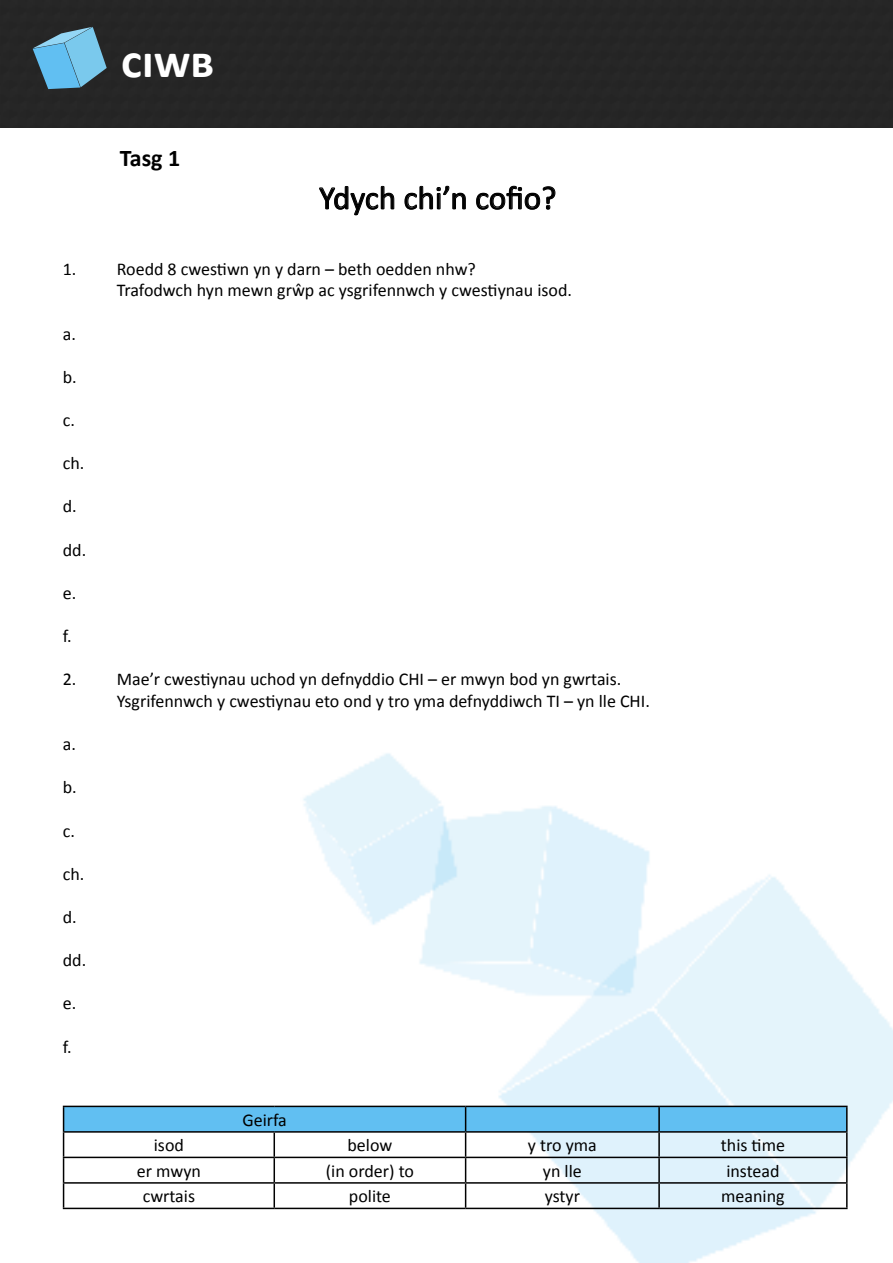
<style>
.page{position:relative;width:893px;height:1263px;background:#fff}
.page>*{position:absolute;margin:0;border:0;box-sizing:border-box;transform-origin:0 0}
.t1{font:700 45px "Calibri";color:#fff}
.t2{font:33px "Calibri";color:#000}
.t3{font:700 24px "Calibri";color:#000}
.t4{font:18px/21.6px "Calibri";color:#000}
</style>
<div class="page">
<div style="left:0;top:0;width:893px;height:128px;background:#262626"></div>
<svg style="left:33px;top:27px;width:74px;height:62px"></svg>
<img style="left:293px;top:753px;width:600px;height:510px">
<svg style="left:319px;top:186px;width:75px;height:30px"></svg>
<svg style="left:404px;top:186px;width:62px;height:24px"></svg>
<svg style="left:476px;top:185px;width:80px;height:25px"></svg>
<hr style="left:659px;top:1106px;width:189px;height:1px;background:#000">
<hr style="left:846px;top:1107px;width:2px;height:24px;background:#000">
<hr style="left:659px;top:1131px;width:189px;height:2px;background:#000">
<hr style="left:846px;top:1133px;width:2px;height:24px;background:#000">
<hr style="left:659px;top:1157px;width:189px;height:1px;background:#000">
<hr style="left:846px;top:1158px;width:2px;height:24px;background:#000">
<svg style="left:63px;top:1106px;width:784px;height:102px"></svg>
<hr style="left:659px;top:1182px;width:189px;height:2px;background:#000">
<hr style="left:658px;top:1184px;width:2px;height:24px;background:#000">
<hr style="left:846px;top:1184px;width:2px;height:24px;background:#000">
<hr style="left:63px;top:1208px;width:211px;height:1px;background:#000">
<hr style="left:274px;top:1208px;width:192px;height:1px;background:#000">
<hr style="left:466px;top:1208px;width:193px;height:1px;background:#000">
<hr style="left:659px;top:1208px;width:189px;height:1px;background:#000">
<h1 class="t1" style="left:121px;top:31px;width:95px">ciwb</h1>
<h3 class="t3" style="left:120px;top:141px;width:62px">Tasg 1</h3>
<h2 class="t2" style="left:319px;top:175px;width:239px">Ydych chi’n cofio?</h2>
<p class="t4" style="left:117px;top:258px;width:457px;text-indent:-54px">1. Roedd 8 cwestiwn yn y darn – beth oedden nhw?<br>Trafodwch hyn mewn grŵp ac ysgrifennwch y cwestiynau isod.</p>
<p class="t4" style="left:63px;top:322px;width:15px">a.</p>
<p class="t4" style="left:63px;top:366px;width:15px">b.</p>
<p class="t4" style="left:63px;top:409px;width:14px">c.</p>
<p class="t4" style="left:63px;top:452px;width:23px">ch.</p>
<p class="t4" style="left:63px;top:495px;width:15px">d.</p>
<p class="t4" style="left:63px;top:538px;width:25px">dd.</p>
<p class="t4" style="left:63px;top:582px;width:15px">e.</p>
<p class="t4" style="left:63px;top:625px;width:10px">f.</p>
<p class="t4" style="left:117px;top:668px;width:535px;text-indent:-54px">2. Mae’r cwestiynau uchod yn defnyddio CHI – er mwyn bod yn gwrtais.<br>Ysgrifennwch y cwestiynau eto ond y tro yma defnyddiwch TI – yn lle CHI.</p>
<p class="t4" style="left:63px;top:733px;width:15px">a.</p>
<p class="t4" style="left:63px;top:776px;width:15px">b.</p>
<p class="t4" style="left:63px;top:819px;width:14px">c.</p>
<p class="t4" style="left:63px;top:862px;width:23px">ch.</p>
<p class="t4" style="left:63px;top:906px;width:15px">d.</p>
<p class="t4" style="left:63px;top:949px;width:25px">dd.</p>
<p class="t4" style="left:63px;top:992px;width:15px">e.</p>
<p class="t4" style="left:63px;top:1035px;width:10px">f.</p>
<p class="t4" style="left:242px;top:1108px;width:46px">Geirfa</p>
<p class="t4" style="left:154px;top:1134px;width:32px">isod</p>
<p class="t4" style="left:348px;top:1134px;width:46px">below</p>
<p class="t4" style="left:528px;top:1134px;width:70px">y tro yma</p>
<p class="t4" style="left:721px;top:1134px;width:66px">this time</p>
<p class="t4" style="left:137px;top:1160px;width:66px">er mwyn</p>
<p class="t4" style="left:326px;top:1160px;width:90px">(in order) to</p>
<p class="t4" style="left:543px;top:1160px;width:40px">yn lle</p>
<p class="t4" style="left:726px;top:1160px;width:55px">instead</p>
<p class="t4" style="left:143px;top:1185px;width:54px">cwrtais</p>
<p class="t4" style="left:349px;top:1185px;width:44px">polite</p>
<p class="t4" style="left:545px;top:1185px;width:37px">ystyr</p>
<p class="t4" style="left:721px;top:1185px;width:65px">meaning</p>
</div>
